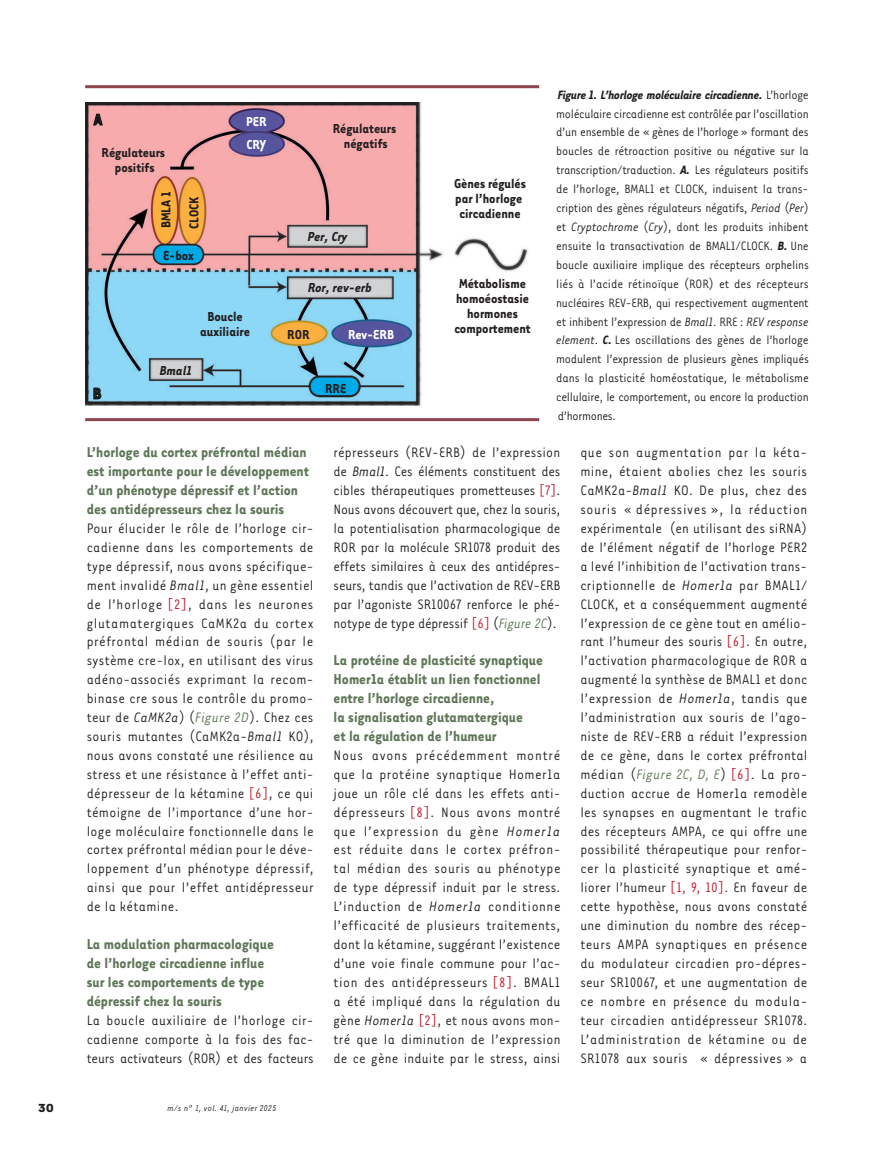
<style>
.page{position:relative;width:894px;height:1149px;background:#fff}
.page>*{position:absolute;margin:0;border:0;box-sizing:border-box;transform-origin:0 0}
.t1{font:700 18px "Tarzana Nar OT";color:#231f20}
.t2{font:700 16.5px/18.9px "Tarzana Nar OT";color:#5f7659}
.t3{font:15.75px/18.9px "Tarzana Nar OT";letter-spacing:.01em;color:#231f20;text-align:justify}
.t4{font:700 15px/15px "Tarzana Nar OT";color:#231f20;text-align:center}
.t5{font:italic 700 15px "Tarzana Nar OT";color:#231f20}
.t6{font:700 15px/23.1px "Tarzana Nar OT";color:#fff}
.t7{font:13.95px/18.9px "Tarzana Nar OT";letter-spacing:-.02em;color:#231f20;text-align:justify}
.t8{font:700 13.5px "Tarzana Wide OT";color:#231f20}
.t9{font:italic 9.75px "Tarzana Nar OT";letter-spacing:.025em;color:#231f20}
.s1{font-weight:700;font-style:italic}
.s2{font-style:italic}
.s3{color:#c11527}
.s4{font-style:italic;color:#5f7659}
</style>
<div class="page">
<img style="left:85px;top:102px;width:443px;height:303px">
<svg style="left:93px;top:114px;width:9px;height:11px"></svg>
<svg style="left:94px;top:388px;width:7px;height:11px"></svg>
<hr style="left:85px;top:85px;width:454px;height:3px;background:#8d454f">
<hr style="left:85px;top:418px;width:454px;height:3px;background:#8d454f">
<p class="t1" style="left:94px;top:108px;width:10px">A</p>
<p class="t4" style="left:102px;top:144px;width:65px">Régulateurs positifs</p>
<p class="t4" style="left:151px;top:229px;width:39px;line-height:27.9px;text-align:left;rotate:-90deg">BMLA 1<br>CLOCK</p>
<p class="t4" style="left:163px;top:247px;width:32px">E-box</p>
<p class="t6" style="left:246px;top:109px;width:22px">PER<br>CRY</p>
<p class="t1" style="left:93px;top:382px;width:10px">B</p>
<p class="t4" style="left:200px;top:308px;width:51px">Boucle auxiliaire</p>
<p class="t5" style="left:160px;top:361px;width:34px">Bmal1</p>
<p class="t4" style="left:332px;top:120px;width:65px">Régulateurs négatifs</p>
<p class="t5" style="left:308px;top:227px;width:41px">Per, Cry</p>
<p class="t5" style="left:308px;top:278px;width:65px">Ror, rev-erb</p>
<p class="t4" style="left:287px;top:326px;width:24px">ROR</p>
<p class="t6" style="left:348px;top:322px;width:48px">Rev-ERB</p>
<p class="t4" style="left:325px;top:380px;width:23px">RRE</p>
<p class="t4" style="left:454px;top:175px;width:73px;text-align:left">Gènes régulés par l’horloge circadienne</p>
<p class="t4" style="left:454px;top:275px;width:78px">Métabolisme homoéostasie hormones comportement</p>
<p class="t7" style="left:556px;top:84px;width:254px"><span class="s1">Figure 1. L’horloge moléculaire circadienne.</span> L’horloge moléculaire circadienne est contrôlée par l’oscillation d’un ensemble de « gènes de l’horloge » formant des boucles de rétroaction positive ou négative sur la transcription/traduction. <span class="s1">A.</span> Les régulateurs positifs de l’horloge, BMAL1 et CLOCK, induisent la trans&shy;cription des gènes régulateurs négatifs, <span class="s2">Period</span> (<span class="s2">Per</span>) et <span class="s2">Cryptochrome</span> (<span class="s2">Cry</span>), dont les produits inhibent ensuite la transactivation de BMAL1/CLOCK. <span class="s1">B.</span> Une boucle auxiliaire implique des récepteurs orphelins liés à l’acide rétinoïque (ROR) et des récepteurs nucléaires REV-ERB, qui respectivement augmentent et inhibent l’expression de <span class="s2">Bmal1</span>. RRE : <span class="s2">REV response element</span>. <span class="s1">C.</span> Les oscillations des gènes de l’horloge modulent l’expression de plusieurs gènes impliqués dans la plasticité homéostatique, le métabolisme cellulaire, le comportement, ou encore la production d’hormones.</p>
<p class="t2" style="left:87px;top:442px;width:224px">L’horloge du cortex préfrontal médian est importante pour le développement d’un phénotype dépressif et l’action des antidépresseurs chez la souris</p>
<p class="t3" style="left:87px;top:518px;width:228px">Pour élucider le rôle de l’horloge cir&shy;cadienne dans les comportements de type dépressif, nous avons spécifique&shy;ment invalidé <span class="s2">Bmal1</span>, un gène essentiel de l’horloge <span class="s3">[2]</span>, dans les neurones glutamatergiques CaMK2a du cortex préfrontal médian de souris (par le système cre-lox, en utilisant des virus adéno-associés exprimant la recom&shy;binase cre sous le contrôle du promo&shy;teur de <span class="s2">CaMK2a</span>) (<span class="s4">Figure 2D</span>). Chez ces souris mutantes (CaMK2a-<span class="s2">Bmal1</span> KO), nous avons constaté une résilience au stress et une résistance à l’effet anti&shy;dépresseur de la kétamine <span class="s3">[6]</span>, ce qui témoigne de l’importance d’une hor&shy;loge moléculaire fonctionnelle dans le cortex préfrontal médian pour le déve&shy;loppement d’un phénotype dépressif, ainsi que pour l’effet antidépresseur de la kétamine.</p>
<p class="t2" style="left:87px;top:933px;width:188px">La modulation pharmacologique de l’horloge circadienne influe sur les comportements de type dépressif chez la souris</p>
<p class="t3" style="left:87px;top:1009px;width:228px">La boucle auxiliaire de l’horloge cir&shy;cadienne comporte à la fois des fac&shy;teurs activateurs (ROR) et des facteurs</p>
<p class="t8" style="left:38px;top:1098px;width:18px">30</p>
<p class="t9" style="left:167px;top:1102px;width:110px">m/s n° 1, vol. 41, janvier 2025</p>
<p class="t3" style="left:333px;top:442px;width:228px">répresseurs (REV-ERB) de l’expression de <span class="s2">Bmal1</span>. Ces éléments constituent des cibles thérapeutiques prometteuses <span class="s3">[7]</span>.<br>Nous avons découvert que, chez la souris, la potentialisation pharmacologique de ROR par la molécule SR1078 produit des effets similaires à ceux des antidépres&shy;seurs, tandis que l’activation de REV-ERB par l’agoniste SR10067 renforce le phé&shy;notype de type dépressif <span class="s3">[6]</span> (<span class="s4">Figure 2C</span>).</p>
<p class="t2" style="left:333px;top:650px;width:211px">La protéine de plasticité synaptique Homer1a établit un lien fonctionnel entre l’horloge circadienne,<br>la signalisation glutamatergique<br>et la régulation de l’humeur</p>
<p class="t3" style="left:333px;top:745px;width:228px">Nous avons précédemment montré que la protéine synaptique Homer1a joue un rôle clé dans les effets anti&shy;dépresseurs <span class="s3">[8]</span>. Nous avons montré que l’expression du gène <span class="s2">Homer1a </span>est réduite dans le cortex préfron&shy;tal médian des souris au phénotype de type dépressif induit par le stress.<br>L’induction de <span class="s2">Homer1a</span> conditionne l’efficacité de plusieurs traitements, dont la kétamine, suggérant l’existence d’une voie finale commune pour l’ac&shy;tion des antidépresseurs <span class="s3">[8]</span>. BMAL1 a été impliqué dans la régulation du gène <span class="s2">Homer1a</span> <span class="s3">[2]</span>, et nous avons mon&shy;tré que la diminution de l’expression de ce gène induite par le stress, ainsi</p>
<p class="t3" style="left:580px;top:442px;width:228px">que son augmentation par la kéta&shy;mine, étaient abolies chez les souris CaMK2a-<span class="s2">Bmal1</span> KO. De plus, chez des souris « dépressives », la réduction expérimentale (en utilisant des siRNA) de l’élément négatif de l’horloge PER2 a levé l’inhibition de l’activation trans&shy;criptionnelle de <span class="s2">Homer1a</span> par BMAL1/ CLOCK, et a conséquemment augmenté l’expression de ce gène tout en amélio&shy;rant l’humeur des souris <span class="s3">[6]</span>. En outre, l’activation pharmacologique de ROR a augmenté la synthèse de BMAL1 et donc l’expression de <span class="s2">Homer1a</span>, tandis que l’administration aux souris de l’ago&shy;niste de REV-ERB a réduit l’expression de ce gène, dans le cortex préfrontal médian (<span class="s4">Figure 2C, D, E</span>) <span class="s3">[6]</span>. La pro&shy;duction accrue de Homer1a remodèle les synapses en augmentant le trafic des récepteurs AMPA, ce qui offre une possibilité thérapeutique pour renfor&shy;cer la plasticité synaptique et amé&shy;liorer l’humeur <span class="s3">[1, 9, 10]</span>. En faveur de cette hypothèse, nous avons constaté une diminution du nombre des récep&shy;teurs AMPA synaptiques en présence du modulateur circadien pro-dépres&shy;seur SR10067, et une augmentation de ce nombre en présence du modula&shy;teur circadien antidépresseur SR1078.<br>L’administration de kétamine ou de SR1078 aux souris « dépressives » a</p>
</div>
